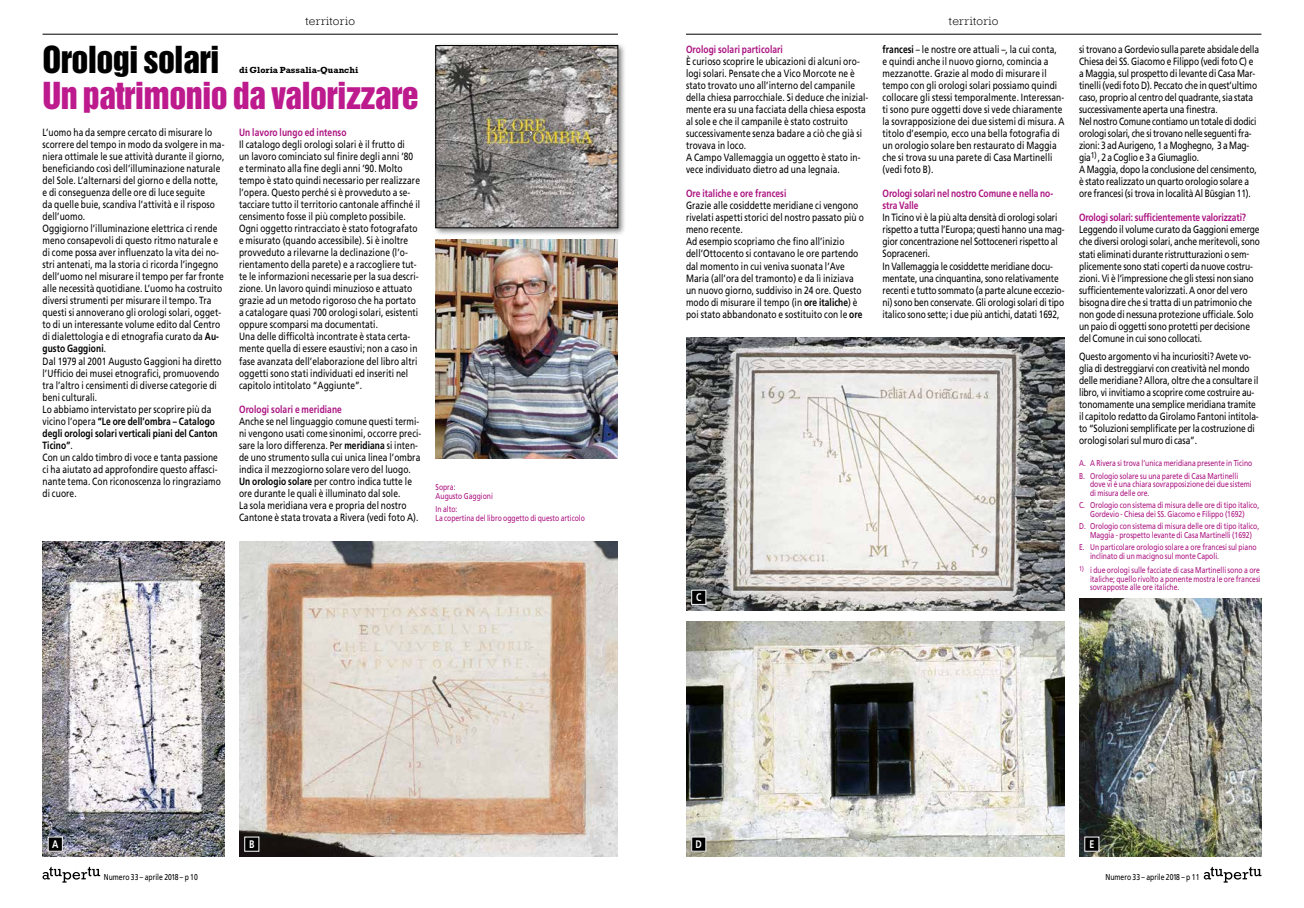
<style>
.page{position:relative;width:1304px;height:908px;background:#fff}
.page>*{position:absolute;margin:0;border:0;box-sizing:border-box;transform-origin:0 0}
.t1{font:34px "Helvetica Inserat LT Std";letter-spacing:-.02em;color:#bd1a8d}
.t2{font:34px "Helvetica Inserat LT Std";letter-spacing:-.02em;color:#000}
.t3{font:300 12px "Rockwell Std";letter-spacing:.025em;color:#000}
.t4{font:700 11px "Frutiger LT Std";color:#fff;scale:.8 1}
.t5{font:10.5px/12px "Frutiger LT Std";letter-spacing:.01em;color:#000;scale:.8 1}
.t6{font:10.5px/12px "Frutiger LT Std";letter-spacing:-.01em;color:#000;scale:.8 1}
.t7{font:700 10.5px/12px "Frutiger LT Std";color:#ac1381;scale:.8 1}
.t8{font:700 9px "Rockwell Std";color:#000}
.t9{font:8.5px/8.5px "Frutiger LT Std";color:#ac1381;scale:.8 1}
.t10{font:8.5px "Frutiger LT Std";color:#000;scale:.8 1}
.s1{font-weight:700}
</style>
<div class="page">
<hr style="left:686px;top:34px;width:575px;height:1px;background:#000">
<hr style="left:43px;top:34px;width:575px;height:1px;background:#000">
<svg style="left:43px;top:866px;width:57px;height:16px"></svg>
<svg style="left:1204px;top:866px;width:57px;height:16px"></svg>
<img style="left:239px;top:541px;width:379px;height:315px">
<img style="left:686px;top:337px;width:379px;height:272px">
<img style="left:686px;top:621px;width:379px;height:235px">
<img style="left:436px;top:239px;width:182px;height:219px">
<img style="left:1079px;top:598px;width:182px;height:258px">
<img style="left:43px;top:541px;width:182px;height:315px">
<div style="left:433px;top:43px;width:193px;height:193px;background:#000;opacity:.5"></div>
<img style="left:438px;top:47px;width:178px;height:179px">
<div style="left:436px;top:45px;width:182px;height:183px;border:1px solid #000"></div>
<div style="left:48px;top:836px;width:14px;height:14px;background:#000"></div>
<div style="left:48px;top:836px;width:15px;height:15px;border:1px solid #fff"></div>
<div style="left:692px;top:590px;width:14px;height:14px;background:#000"></div>
<div style="left:691px;top:589px;width:15px;height:15px;border:1px solid #fff"></div>
<div style="left:692px;top:836px;width:14px;height:14px;background:#000"></div>
<div style="left:691px;top:836px;width:15px;height:15px;border:1px solid #fff"></div>
<div style="left:1085px;top:836px;width:14px;height:14px;background:#000"></div>
<div style="left:245px;top:836px;width:14px;height:14px;background:#000"></div>
<div style="left:244px;top:836px;width:15px;height:15px;border:1px solid #fff"></div>
<p class="t3" style="left:305px;top:14px;width:51px">territorio</p>
<h1 class="t2" style="left:43px;top:39px;width:178px">Orologi solari</h1>
<h1 class="t1" style="left:43px;top:75px;width:378px">Un patrimonio da valorizzare</h1>
<p class="t8" style="left:239px;top:64px;width:121px">di Gloria Passalia-Quanchi</p>
<p class="t5" style="left:43px;top:127px;width:229px">L’uomo ha da sempre cercato di misurare lo scorrere del tempo in modo da svolgere in ma&shy;niera ottimale le sue attività durante il giorno, beneficiando così dell’illuminazione naturale del Sole. L’alternarsi del giorno e della notte, e di conseguenza delle ore di luce seguite<br>da quelle buie, scandiva l’attività e il risposo dell’uomo.<br>Oggigiorno l’illuminazione elettrica ci rende meno consapevoli di questo ritmo naturale e di come possa aver influenzato la vita dei no&shy;stri antenati, ma la storia ci ricorda l’ingegno dell’uomo nel misurare il tempo per far fronte alle necessità quotidiane. L’uomo ha costruito diversi strumenti per misurare il tempo. Tra questi si annoverano gli orologi solari, ogget&shy;to di un interessante volume edito dal Centro di dialettologia e di etnografia curato da <span class="s1">Au&shy;gusto Gaggioni</span>.<br>Dal 1979 al 2001 Augusto Gaggioni ha diretto l’Ufficio dei musei etnografici, promuovendo tra l’altro i censimenti di diverse categorie di beni culturali.<br>Lo abbiamo intervistato per scoprire più da vicino l’opera <span class="s1">“Le ore dell’ombra – Catalogo degli orologi solari verticali piani del Canton Ticino”</span>.<br>Con un caldo timbro di voce e tanta passione ci ha aiutato ad approfondire questo affasci&shy;nante tema. Con riconoscenza lo ringraziamo di cuore.</p>
<p class="t7" style="left:239px;top:127px;width:136px">Un lavoro lungo ed intenso</p>
<p class="t5" style="left:239px;top:139px;width:228px">Il catalogo degli orologi solari è il frutto di<br>un lavoro cominciato sul finire degli anni ’80 e terminato alla fine degli anni ’90. Molto tempo è stato quindi necessario per realizzare l’opera. Questo perché si è provveduto a se&shy;tacciare tutto il territorio cantonale affinché il censimento fosse il più completo possibile.<br>Ogni oggetto rintracciato è stato fotografato e misurato (quando accessibile). Si è inoltre provveduto a rilevarne la declinazione (l’o&shy;rientamento della parete) e a raccogliere tut&shy;te le informazioni necessarie per la sua descri&shy;zione. Un lavoro quindi minuzioso e attuato grazie ad un metodo rigoroso che ha portato a catalogare quasi 700 orologi solari, esistenti oppure scomparsi ma documentati.<br>Una delle difficoltà incontrate è stata certa&shy;mente quella di essere esaustivi; non a caso in fase avanzata dell’elaborazione del libro altri oggetti sono stati individuati ed inseriti nel capitolo intitolato “Aggiunte”.</p>
<p class="t7" style="left:239px;top:403px;width:130px">Orologi solari e meridiane</p>
<p class="t5" style="left:239px;top:415px;width:229px">Anche se nel linguaggio comune questi termi&shy;ni vengono usati come sinonimi, occorre preci&shy;sare la loro differenza. Per <span class="s1">meridiana</span> si inten&shy;de uno strumento sulla cui unica linea l’ombra indica il mezzogiorno solare vero del luogo.<br><span class="s1">Un orologio solare</span> per contro indica tutte le ore durante le quali è illuminato dal sole.<br>La sola meridiana vera e propria del nostro Cantone è stata trovata a Rivera (vedi foto A).</p>
<p class="t9" style="left:436px;top:482px;width:73px">Sopra:<br>Augusto Gaggioni</p>
<p class="t9" style="left:436px;top:504px;width:188px">In alto:<br>La copertina del libro oggetto di questo articolo</p>
<p class="t7" style="left:686px;top:44px;width:123px">Orologi solari particolari</p>
<p class="t5" style="left:686px;top:56px;width:229px">È curioso scoprire le ubicazioni di alcuni oro&shy;logi solari. Pensate che a Vico Morcote ne è stato trovato uno all’interno del campanile della chiesa parrocchiale. Si deduce che inizial&shy;mente era su una facciata della chiesa esposta al sole e che il campanile è stato costruito successivamente senza badare a ciò che già si trovava in loco.<br>A Campo Vallemaggia un oggetto è stato in&shy;vece individuato dietro ad una legnaia.</p>
<p class="t7" style="left:686px;top:188px;width:127px">Ore italiche e ore francesi</p>
<p class="t5" style="left:686px;top:200px;width:224px">Grazie alle cosiddette meridiane ci vengono rivelati aspetti storici del nostro passato più o meno recente.<br>Ad esempio scopriamo che fino all’inizio dell’Ottocento si contavano le ore partendo dal momento in cui veniva suonata l’Ave Maria (all’ora del tramonto) e da lì iniziava un nuovo giorno, suddiviso in 24 ore. Questo modo di misurare il tempo (in <span class="s1">ore italiche</span>) è poi stato abbandonato e sostituito con le <span class="s1">ore</span></p>
<p class="t3" style="left:949px;top:14px;width:51px">territorio</p>
<p class="t5" style="left:883px;top:44px;width:229px"><span class="s1">francesi</span> – le nostre ore attuali –, la cui conta,<br>e quindi anche il nuovo giorno, comincia a mezzanotte. Grazie al modo di misurare il tempo con gli orologi solari possiamo quindi collocare gli stessi temporalmente. Interessan&shy;ti sono pure oggetti dove si vede chiaramente la sovrapposizione dei due sistemi di misura. A titolo d’esempio, ecco una bella fotografia di un orologio solare ben restaurato di Maggia che si trova su una parete di Casa Martinelli (vedi foto B).</p>
<p class="t7" style="left:883px;top:188px;width:215px">Orologi solari nel nostro Comune e nella no&shy;stra Valle</p>
<p class="t6" style="left:883px;top:212px;width:229px">In Ticino vi è la più alta densità di orologi solari rispetto a tutta l’Europa; questi hanno una mag&shy;gior concentrazione nel Sottoceneri rispetto al Sopraceneri.<br>In Vallemaggia le cosiddette meridiane docu&shy;mentate, una cinquantina, sono relativamente recenti e tutto sommato (a parte alcune eccezio&shy;ni) sono ben conservate. Gli orologi solari di tipo italico sono sette; i due più antichi, datati 1692,</p>
<p class="t4" style="left:696px;top:590px;width:8px">C</p>
<p class="t6" style="left:1079px;top:44px;width:227px">si trovano a Gordevio sulla parete absidale della Chiesa dei SS. Giacomo e Filippo (vedi foto C) e a Maggia, sul prospetto di levante di Casa Mar&shy;tinelli (vedi foto D). Peccato che in quest’ultimo caso, proprio al centro del quadrante, sia stata successivamente aperta una finestra.<br>Nel nostro Comune contiamo un totale di dodici orologi solari, che si trovano nelle seguenti fra&shy;zioni: 3 ad Aurigeno, 1 a Moghegno, 3 a Mag&shy;gia<sup>1)</sup> , 2 a Coglio e 3 a Giumaglio.<br>A Maggia, dopo la conclusione del censimento, è stato realizzato un quarto orologio solare a ore francesi (si trova in località Al Büsgian 11).</p>
<p class="t7" style="left:1079px;top:212px;width:210px">Orologi solari: sufficientemente valorizzati?</p>
<p class="t6" style="left:1079px;top:224px;width:228px">Leggendo il volume curato da Gaggioni emerge che diversi orologi solari, anche meritevoli, sono stati eliminati durante ristrutturazioni o sem&shy;plicemente sono stati coperti da nuove costru&shy;zioni. Vi è l’impressione che gli stessi non siano sufficientemente valorizzati. A onor del vero bisogna dire che si tratta di un patrimonio che non gode di nessuna protezione ufficiale. Solo un paio di oggetti sono protetti per decisione del Comune in cui sono collocati.</p>
<p class="t6" style="left:1079px;top:350px;width:226px">Questo argomento vi ha incuriositi? Avete vo&shy;glia di destreggiarvi con creatività nel mondo delle meridiane? Allora, oltre che a consultare il libro, vi invitiamo a scoprire come costruire au&shy;tonomamente una semplice meridiana tramite il capitolo redatto da Girolamo Fantoni intitola&shy;to “Soluzioni semplificate per la costruzione di orologi solari sul muro di casa”.</p>
<p class="t9" style="left:1079px;top:456px;width:218px;line-height:12.5px">A. A Rivera si trova l’unica meridiana presente in Ticino<br>B. Orologio solare su una parete di Casa Martinelli</p>
<p class="t9" style="left:1090px;top:479px;width:204px">dove vi è una chiara sovrapposizione dei due sistemi di misura delle ore.</p>
<p class="t9" style="left:1079px;top:500px;width:227px;text-align:center">C. Orologio con sistema di misura delle ore di tipo italico,<br>Gordevio - Chiesa dei SS. Giacomo e Filippo (1692)</p>
<p class="t9" style="left:1079px;top:521px;width:227px;text-align:center">D. Orologio con sistema di misura delle ore di tipo italico,<br>Maggia - prospetto levante di Casa Martinelli (1692)</p>
<p class="t9" style="left:1090px;top:542px;width:210px;text-indent:-11px">E. Un particolare orologio solare a ore francesi sul piano inclinato di un macigno sul monte Capoli.</p>
<p class="t9" style="left:1090px;top:565px;width:215px;text-align:justify;text-indent:-11px"><sup>1)</sup> i due orologi sulle facciate di casa Martinelli sono a ore italiche; quello rivolto a ponente mostra le ore francesi sovrapposte alle ore italiche.</p>
<p class="t4" style="left:52px;top:837px;width:9px">A</p>
<p class="t4" style="left:249px;top:837px;width:8px">B</p>
<p class="t4" style="left:696px;top:837px;width:9px">D</p>
<p class="t4" style="left:1089px;top:837px;width:8px">E</p>
<p class="t10" style="left:104px;top:871px;width:119px">Numero 33 – aprile 2018 – p 10</p>
<p class="t10" style="left:1105px;top:871px;width:119px">Numero 33 – aprile 2018 – p 11</p>
</div>
